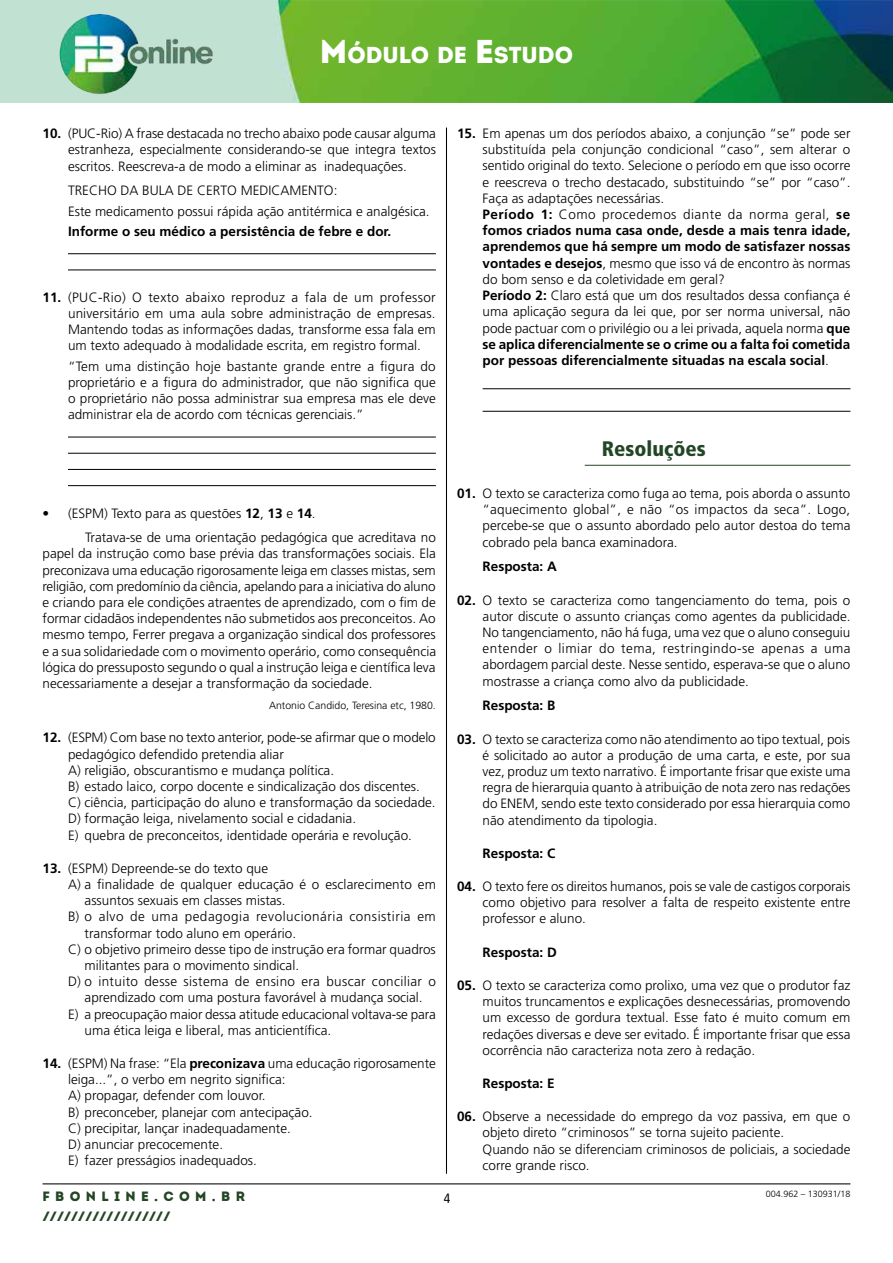
<style>
.page{position:relative;width:893px;height:1263px;background:#fff}
.page>*{position:absolute;margin:0;border:0;box-sizing:border-box;transform-origin:0 0}
.t1{font:900 23.1px "Intro";color:#fff}
.t2{font:900 condensed 21px "Frutiger";color:#234624}
.t3{font:300 13.5px/16.2px "Frutiger";color:#000;text-align:justify}
.t4{font:700 13.5px "Frutiger";color:#000}
.t5{font:300 13.5px "Frutiger";letter-spacing:.025em;color:#000}
.t6{font:300 13.5px "Frutiger";letter-spacing:.035em;color:#000}
.t7{font:13.5px "Intro Black Caps";color:#234624}
.t8{font:900 13.5px "Intro";letter-spacing:.4em;color:#234624}
.t9{font:condensed 13.5px "Frutiger";color:#000}
.t10{font:300 10.5px "Frutiger";color:#000}
.t11{font:300 9px "Frutiger";color:#000}
.s1{font-size:33px}
.s2{font-weight:700}
</style>
<div class="page">
<img style="left:0;top:0;width:893px;height:102px">
<img style="left:49px;top:1px;width:167px;height:100px">
<hr style="left:43px;top:1183px;width:807px;height:1px;background:#000">
<hr style="left:446px;top:128px;width:1px;height:1046px;background:#000">
<hr style="left:68px;top:253px;width:368px;height:1px;background:#000">
<hr style="left:68px;top:270px;width:368px;height:1px;background:#000">
<hr style="left:68px;top:437px;width:368px;height:1px;background:#000">
<hr style="left:68px;top:453px;width:368px;height:1px;background:#000">
<hr style="left:68px;top:469px;width:368px;height:1px;background:#000">
<hr style="left:68px;top:485px;width:368px;height:1px;background:#000">
<hr style="left:483px;top:388px;width:367px;height:1px;background:#000">
<hr style="left:483px;top:411px;width:367px;height:1px;background:#000">
<hr style="left:585px;top:465px;width:265px;height:1px;background:#234624">
<h1 class="t1" style="left:320px;top:40px;width:255px"><span class="s1">M</span>ÓDULO DE <span class="s1">E</span>STUDO</h1>
<p class="t3" style="left:68px;top:125px;width:370px;text-indent:-26px"><span class="s2">10.</span> (PUC-Rio) A frase destacada no trecho abaixo pode causar alguma estranheza, especialmente considerando-se que integra textos escritos. Reescreva-a de modo a eliminar as inadequações.</p>
<p class="t3" style="left:68px;top:180px;width:363px;line-height:20.4px">TRECHO DA BULA DE CERTO MEDICAMENTO:<br>Este medicamento possui rápida ação antitérmica e analgésica.</p>
<p class="t4" style="left:68px;top:224px;width:325px">Informe o seu médico a persistência de febre e dor.</p>
<p class="t3" style="left:68px;top:289px;width:369px;text-indent:-26px"><span class="s2">11.</span> (PUC-Rio) O texto abaixo reproduz a fala de um professor universitário em uma aula sobre administração de empresas.<br>Mantendo todas as informações dadas, transforme essa fala em um texto adequado à modalidade escrita, em registro formal.</p>
<p class="t3" style="left:68px;top:358px;width:369px">“Tem uma distinção hoje bastante grande entre a figura do proprietário e a figura do administrador, que não significa que o proprietário não possa administrar sua empresa mas ele deve administrar ela de acordo com técnicas gerenciais.”</p>
<p class="t3" style="left:85px;top:500px;width:352px;line-height:24.8px;text-indent:-43px"><span class="s2">•</span> (ESPM) Texto para as questões <span class="s2">12</span>, <span class="s2">13</span> e <span class="s2">14</span>.<br>Tratava-se de uma orientação pedagógica que acreditava no</p>
<p class="t3" style="left:43px;top:546px;width:395px">papel da instrução como base prévia das transformações sociais. Ela preconizava uma educação rigorosamente leiga em classes mistas, sem religião, com predomínio da ciência, apelando para a iniciativa do aluno e criando para ele condições atraentes de aprendizado, com o fim de formar cidadãos independentes não submetidos aos preconceitos. Ao mesmo tempo, Ferrer pregava a organização sindical dos professores e a sua solidariedade com o movimento operário, como consequência lógica do pressuposto segundo o qual a instrução leiga e científica leva necessariamente a desejar a transformação da sociedade.</p>
<p class="t10" style="left:269px;top:699px;width:168px">Antonio Candido, Teresina etc, 1980.</p>
<p class="t3" style="left:68px;top:729px;width:369px;text-align:left;text-indent:-26px"><span class="s2">12.</span> (ESPM) Com base no texto anterior, pode-se afirmar que o modelo pedagógico defendido pretendia aliar<br>A) religião, obscurantismo e mudança política.<br>B) estado laico, corpo docente e sindicalização dos discentes.<br>C) ciência, participação do aluno e transformação da sociedade.<br>D) formação leiga, nivelamento social e cidadania.<br>E) quebra de preconceitos, identidade operária e revolução.</p>
<p class="t3" style="left:43px;top:860px;width:227px"><span class="s2">13.</span> (ESPM) Depreende-se do texto que</p>
<p class="t3" style="left:68px;top:876px;width:369px">A) a finalidade de qualquer educação é o esclarecimento em</p>
<p class="t3" style="left:85px;top:892px;width:203px">assuntos sexuais em classes mistas.</p>
<p class="t6" style="left:68px;top:909px;width:369px">B) o alvo de uma pedagogia revolucionária consistiria em</p>
<p class="t3" style="left:85px;top:925px;width:213px">transformar todo aluno em operário.</p>
<p class="t3" style="left:68px;top:941px;width:369px">C) o objetivo primeiro desse tipo de instrução era formar quadros</p>
<p class="t3" style="left:85px;top:957px;width:216px">militantes para o movimento sindical.</p>
<p class="t5" style="left:68px;top:974px;width:369px">D) o intuito desse sistema de ensino era buscar conciliar o</p>
<p class="t3" style="left:85px;top:990px;width:340px">aprendizado com uma postura favorável à mudança social.</p>
<p class="t3" style="left:68px;top:1006px;width:369px">E) a preocupação maior dessa atitude educacional voltava-se para</p>
<p class="t3" style="left:85px;top:1022px;width:248px">uma ética leiga e liberal, mas anticientífica.</p>
<p class="t3" style="left:68px;top:1055px;width:369px;text-align:left;text-indent:-26px"><span class="s2">14.</span> (ESPM) Na frase: “Ela <span class="s2">preconizava</span> uma educação rigorosamente leiga...”, o verbo em negrito significa:<br>A) propagar, defender com louvor.<br>B) preconceber, planejar com antecipação.<br>C) precipitar, lançar inadequadamente.<br>D) anunciar precocemente.<br>E) fazer presságios inadequados.</p>
<p class="t3" style="left:483px;top:125px;width:369px;text-align:left;text-indent:-25px"><span class="s2">15.</span> Em apenas um dos períodos abaixo, a conjunção “se” pode ser substituída pela conjunção condicional “caso”, sem alterar o sentido original do texto. Selecione o período em que isso ocorre e reescreva o trecho destacado, substituindo “se” por “caso”.<br>Faça as adaptações necessárias.<br><span class="s2">Período 1:</span> Como procedemos diante da norma geral, <span class="s2">se fomos criados numa casa onde, desde a mais tenra idade, aprendemos que há sempre um modo de satisfazer nossas vontades e desejos</span>, mesmo que isso vá de encontro às normas do bom senso e da coletividade em geral?<br><span class="s2">Período 2:</span> Claro está que um dos resultados dessa confiança é uma aplicação segura da lei que, por ser norma universal, não pode pactuar com o privilégio ou a lei privada, aquela norma <span class="s2">que se aplica diferencialmente se o crime ou a falta foi cometida por pessoas diferencialmente situadas na escala social</span>.</p>
<h2 class="t2" style="left:602px;top:436px;width:105px">Resoluções</h2>
<p class="t3" style="left:483px;top:485px;width:369px;text-indent:-26px"><span class="s2">01.</span> O texto se caracteriza como fuga ao tema, pois aborda o assunto “aquecimento global”, e não “os impactos da seca”. Logo, percebe-se que o assunto abordado pelo autor destoa do tema cobrado pela banca examinadora.</p>
<p class="t4" style="left:483px;top:559px;width:76px">Resposta: A</p>
<p class="t3" style="left:483px;top:592px;width:370px;text-indent:-26px"><span class="s2">02.</span> O texto se caracteriza como tangenciamento do tema, pois o autor discute o assunto crianças como agentes da publicidade.<br>No tangenciamento, não há fuga, uma vez que o aluno conseguiu entender o limiar do tema, restringindo-se apenas a uma abordagem parcial deste. Nesse sentido, esperava-se que o aluno mostrasse a criança como alvo da publicidade.</p>
<p class="t4" style="left:483px;top:698px;width:74px">Resposta: B</p>
<p class="t3" style="left:483px;top:731px;width:369px;text-indent:-26px"><span class="s2">03.</span> O texto se caracteriza como não atendimento ao tipo textual, pois é solicitado ao autor a produção de uma carta, e este, por sua vez, produz um texto narrativo. É importante frisar que existe uma regra de hierarquia quanto à atribuição de nota zero nas redações do ENEM, sendo este texto considerado por essa hierarquia como não atendimento da tipologia.</p>
<p class="t4" style="left:483px;top:845px;width:74px">Resposta: C</p>
<p class="t3" style="left:483px;top:878px;width:369px;text-indent:-26px"><span class="s2">04.</span> O texto fere os direitos humanos, pois se vale de castigos corporais como objetivo para resolver a falta de respeito existente entre professor e aluno.</p>
<p class="t4" style="left:483px;top:944px;width:76px">Resposta: D</p>
<p class="t3" style="left:483px;top:977px;width:369px;text-indent:-26px"><span class="s2">05.</span> O texto se caracteriza como prolixo, uma vez que o produtor faz muitos truncamentos e explicações desnecessárias, promovendo um excesso de gordura textual. Esse fato é muito comum em redações diversas e deve ser evitado. É importante frisar que essa ocorrência não caracteriza nota zero à redação.</p>
<p class="t4" style="left:483px;top:1075px;width:74px">Resposta: E</p>
<p class="t3" style="left:483px;top:1108px;width:369px;text-align:left;text-indent:-26px"><span class="s2">06.</span> Observe a necessidade do emprego da voz passiva, em que o objeto direto “criminosos” se torna sujeito paciente.<br>Quando não se diferenciam criminosos de policiais, a sociedade corre grande risco.</p>
<p class="t8" style="left:43px;top:1187px;width:204px">FBONLINE.COM.BR</p>
<p class="t9" style="left:444px;top:1190px;width:8px">4</p>
<p class="t7" style="left:43px;top:1207px;width:130px">//////////////////</p>
<p class="t11" style="left:766px;top:1189px;width:86px">004.962 – 130931/18</p>
</div>
